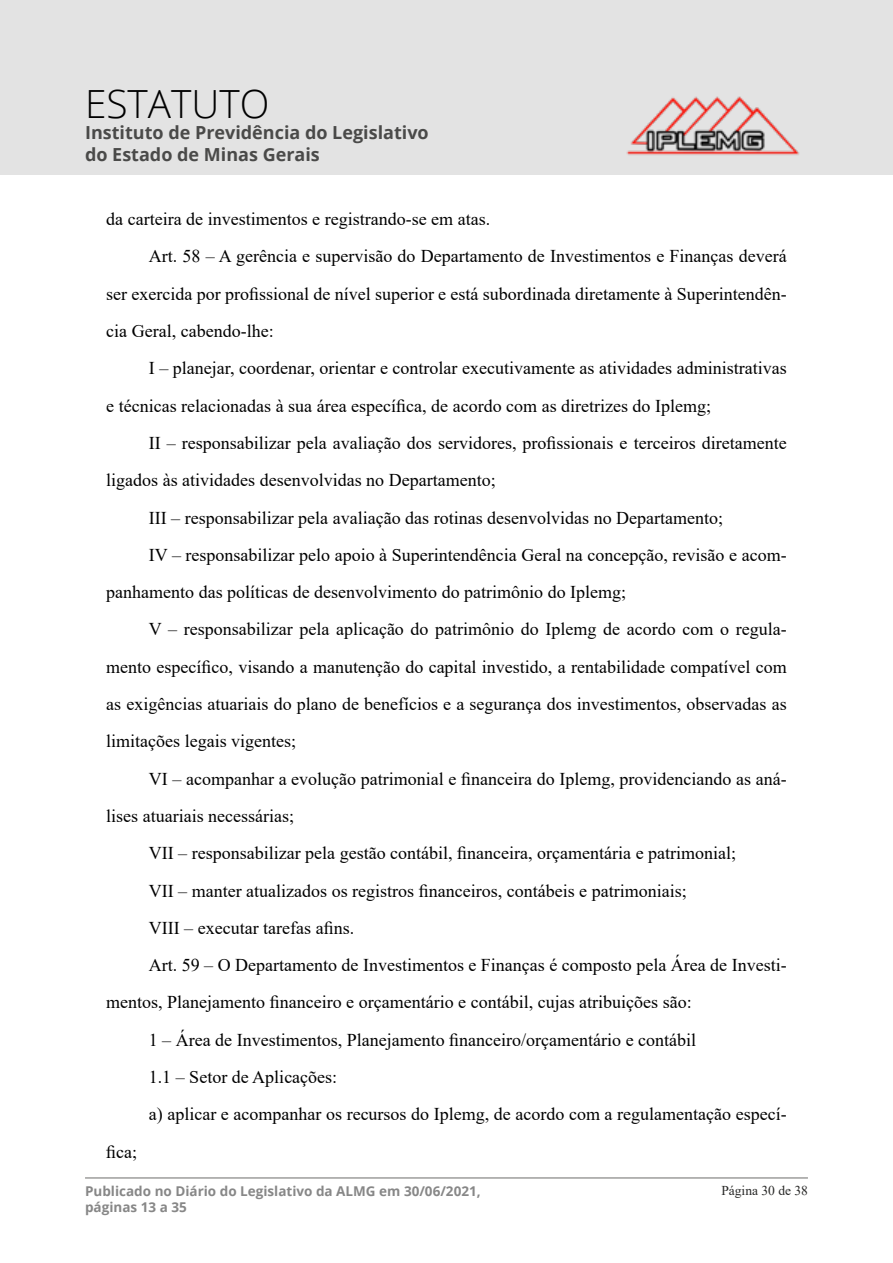
<style>
.page{position:relative;width:893px;height:1263px;background:#fff}
.page>*{position:absolute;margin:0;border:0;box-sizing:border-box;transform-origin:0 0}
.t1{font:300 38.85px "Open Sans";color:#000}
.t2{font:18px "Times New Roman";color:#000}
.t3{font:700 18px/21.6px "Open Sans";color:#4a4a49}
.t4{font:700 13.5px/16.2px "Open Sans";color:#878787}
.t5{font:13.5px "Times New Roman";color:#282827}
</style>
<div class="page">
<div style="left:0;top:0;width:893px;height:175px;background:#e3e3e3"></div>
<hr style="left:85px;top:1177px;width:723px;height:2px;background:#9d9d9c">
<img style="left:626px;top:96px;width:173px;height:59px">
<h1 class="t1" style="left:85px;top:77px;width:186px">ESTATUTO</h1>
<p class="t3" style="left:85px;top:121px;width:345px">Instituto de Previdência do Legislativo do Estado de Minas Gerais</p>
<p class="t2" style="left:106px;top:206px;width:385px">da carteira de investimentos e registrando-se em atas.</p>
<p class="t2" style="left:149px;top:244px;width:639px">Art. 58 – A gerência e supervisão do Departamento de Investimentos e Finanças deverá</p>
<p class="t2" style="left:106px;top:281px;width:682px">ser exercida por profissional de nível superior e está subordinada diretamente à Superintendên-</p>
<p class="t2" style="left:106px;top:318px;width:169px">cia Geral, cabendo-lhe:</p>
<p class="t2" style="left:149px;top:356px;width:639px">I – planejar, coordenar, orientar e controlar executivamente as atividades administrativas</p>
<p class="t2" style="left:106px;top:393px;width:606px">e técnicas relacionadas à sua área específica, de acordo com as diretrizes do Iplemg;</p>
<p class="t2" style="left:149px;top:430px;width:639px">II – responsabilizar pela avaliação dos servidores, profissionais e terceiros diretamente</p>
<p class="t2" style="left:106px;top:467px;width:391px">ligados às atividades desenvolvidas no Departamento;</p>
<p class="t2" style="left:149px;top:505px;width:576px">III – responsabilizar pela avaliação das rotinas desenvolvidas no Departamento;</p>
<p class="t2" style="left:149px;top:542px;width:639px">IV – responsabilizar pelo apoio à Superintendência Geral na concepção, revisão e acom-</p>
<p class="t2" style="left:106px;top:579px;width:521px">panhamento das políticas de desenvolvimento do patrimônio do Iplemg;</p>
<p class="t2" style="left:149px;top:617px;width:639px">V – responsabilizar pela aplicação do patrimônio do Iplemg de acordo com o regula-</p>
<p class="t2" style="left:106px;top:654px;width:682px">mento específico, visando a manutenção do capital investido, a rentabilidade compatível com</p>
<p class="t2" style="left:106px;top:691px;width:682px">as exigências atuariais do plano de benefícios e a segurança dos investimentos, observadas as</p>
<p class="t2" style="left:106px;top:729px;width:191px">limitações legais vigentes;</p>
<p class="t2" style="left:149px;top:766px;width:639px">VI – acompanhar a evolução patrimonial e financeira do Iplemg, providenciando as aná-</p>
<p class="t2" style="left:106px;top:803px;width:189px">lises atuariais necessárias;</p>
<p class="t2" style="left:149px;top:840px;width:589px">VII – responsabilizar pela gestão contábil, financeira, orçamentária e patrimonial;</p>
<p class="t2" style="left:149px;top:878px;width:539px">VII – manter atualizados os registros financeiros, contábeis e patrimoniais;</p>
<p class="t2" style="left:149px;top:915px;width:207px">VIII – executar tarefas afins.</p>
<p class="t2" style="left:149px;top:952px;width:639px">Art. 59 – O Departamento de Investimentos e Finanças é composto pela Área de Investi-</p>
<p class="t2" style="left:106px;top:990px;width:587px">mentos, Planejamento financeiro e orçamentário e contábil, cujas atribuições são:</p>
<p class="t2" style="left:149px;top:1027px;width:549px">1 – Área de Investimentos, Planejamento financeiro/orçamentário e contábil</p>
<p class="t2" style="left:149px;top:1064px;width:190px">1.1 – Setor de Aplicações:</p>
<p class="t2" style="left:149px;top:1101px;width:639px">a) aplicar e acompanhar os recursos do Iplemg, de acordo com a regulamentação especí-</p>
<p class="t2" style="left:106px;top:1139px;width:32px">fica;</p>
<p class="t4" style="left:85px;top:1182px;width:397px">Publicado no Diário do Legislativo da ALMG em 30/06/2021, páginas 13 a 35</p>
<p class="t5" style="left:721px;top:1181px;width:88px">Página 30 de 38</p>
</div>
